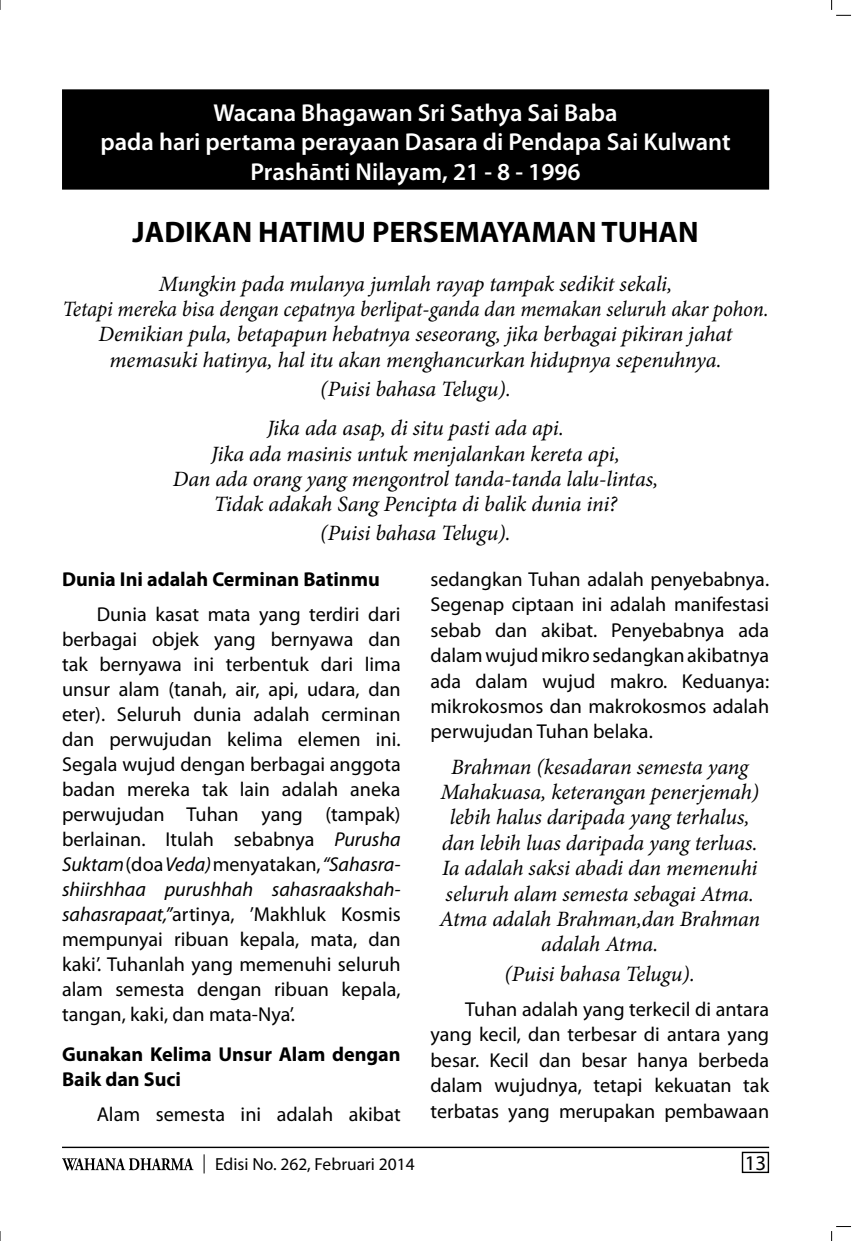
<style>
.page{position:relative;width:856px;height:1241px;background:#fff}
.page>*{position:absolute;margin:0;border:0;box-sizing:border-box;transform-origin:0 0}
.t1{font:700 29.75px "Myriad Pro";color:#000}
.t2{font:600 24.5px/29.4px "Myriad Pro";color:#fff;text-align:center}
.t3{font:italic 21.88px/25.4px "Minion Pro";letter-spacing:-.01em;color:#000;text-align:center}
.t4{font:21px "Myriad Pro";color:#000}
.t5{font:20.12px/25px "Myriad Pro";color:#000;text-align:justify}
.t6{font:700 20.12px/25px "Myriad Pro";color:#000}
.t7{font:17.5px "Myriad Pro";color:#000}
.s1{font-style:italic}
</style>
<div class="page">
<svg style="left:831px;top:0;width:20px;height:16px"></svg>
<svg style="left:831px;top:1226px;width:20px;height:14px"></svg>
<div style="left:742px;top:1151px;width:27px;height:21px;border:1px solid #000"></div>
<hr style="left:62px;top:1146px;width:707px;height:1px;background:#000">
<svg style="left:204px;top:1154px;width:1px;height:19px"></svg>
<svg style="left:62px;top:1158px;width:132px;height:12px"></svg>
<div style="left:63px;top:90px;width:705px;height:99px;background:#000"></div>
<div style="left:62px;top:89px;width:707px;height:100px;border:2px solid #000"></div>
<p class="t2" style="left:100px;top:97px;width:632px">Wacana Bhagawan Sri Sathya Sai Baba<br>pada hari pertama perayaan Dasara di Pendapa Sai Kulwant<br>Prashānti Nilayam, 21 - 8 - 1996</p>
<h1 class="t1" style="left:133px;top:213px;width:567px">JADIKAN HATIMU PERSEMAYAMAN TUHAN</h1>
<p class="t3" style="left:62px;top:272px;width:708px">Mungkin pada mulanya jumlah rayap tampak sedikit sekali,<br>Tetapi mereka bisa dengan cepatnya berlipat-ganda dan memakan seluruh akar pohon.<br>Demikian pula, betapapun hebatnya seseorang, jika berbagai pikiran jahat memasuki hatinya, hal itu akan menghancurkan hidupnya sepenuhnya.</p>
<p class="t3" style="left:267px;top:368px;width:298px;line-height:39.9px">(Puisi bahasa Telugu).<br>Jika ada asap, di situ pasti ada api.</p>
<p class="t3" style="left:173px;top:441px;width:487px">Jika ada masinis untuk menjalankan kereta api,<br>Dan ada orang yang mengontrol tanda-tanda lalu-lintas,<br>Tidak adakah Sang Pencipta di balik dunia ini?</p>
<p class="t3" style="left:320px;top:520px;width:192px">(Puisi bahasa Telugu).</p>
<p class="t5" style="left:430px;top:566px;width:340px">sedangkan Tuhan adalah penyebabnya.<br>Segenap ciptaan ini adalah manifestasi sebab dan akibat. Penyebabnya ada dalam wujud mikro sedangkan akibatnya ada dalam wujud makro. Keduanya: mikrokosmos dan makrokosmos adalah perwujudan Tuhan belaka.</p>
<p class="t3" style="left:439px;top:753px;width:322px">Brahman (kesadaran semesta yang<br>Mahakuasa, keterangan penerjemah) lebih halus daripada yang terhalus, dan lebih luas daripada yang terluas.<br>Ia adalah saksi abadi dan memenuhi seluruh alam semesta sebagai Atma.<br>Atma adalah Brahman,dan Brahman adalah Atma.</p>
<p class="t3" style="left:504px;top:960px;width:192px">(Puisi bahasa Telugu).</p>
<p class="t5" style="left:430px;top:996px;width:340px;text-indent:35px">Tuhan adalah yang terkecil di antara yang kecil, dan terbesar di antara yang besar. Kecil dan besar hanya berbeda dalam wujudnya, tetapi kekuatan tak terbatas yang merupakan pembawaan</p>
<p class="t6" style="left:62px;top:566px;width:319px">Dunia Ini adalah Cerminan Batinmu</p>
<p class="t5" style="left:62px;top:601px;width:340px;text-indent:35px">Dunia kasat mata yang terdiri dari berbagai objek yang bernyawa dan tak bernyawa ini terbentuk dari lima unsur alam (tanah, air, api, udara, dan eter). Seluruh dunia adalah cerminan dan perwujudan kelima elemen ini.<br>Segala wujud dengan berbagai anggota badan mereka tak lain adalah aneka perwujudan Tuhan yang (tampak) berlainan. Itulah sebabnya <span class="s1">Purusha Suktam</span> (doa <span class="s1">Veda)</span> menyatakan, <span class="s1">“Sahasra&shy;shiirshhaa purushhah sahasraakshah&shy;sahasrapaat,”</span>artinya, ’Makhluk Kosmis mempunyai ribuan kepala, mata, dan kaki’. Tuhanlah yang memenuhi seluruh alam semesta dengan ribuan kepala, tangan, kaki, dan mata-Nya’.</p>
<p class="t6" style="left:62px;top:1041px;width:340px">Gunakan Kelima Unsur Alam dengan<br>Baik dan Suci</p>
<p class="t5" style="left:97px;top:1101px;width:305px">Alam semesta ini adalah akibat</p>
<p class="t7" style="left:215px;top:1152px;width:201px">Edisi No. 262, Februari 2014</p>
<p class="t4" style="left:744px;top:1149px;width:23px">13</p>
</div>
